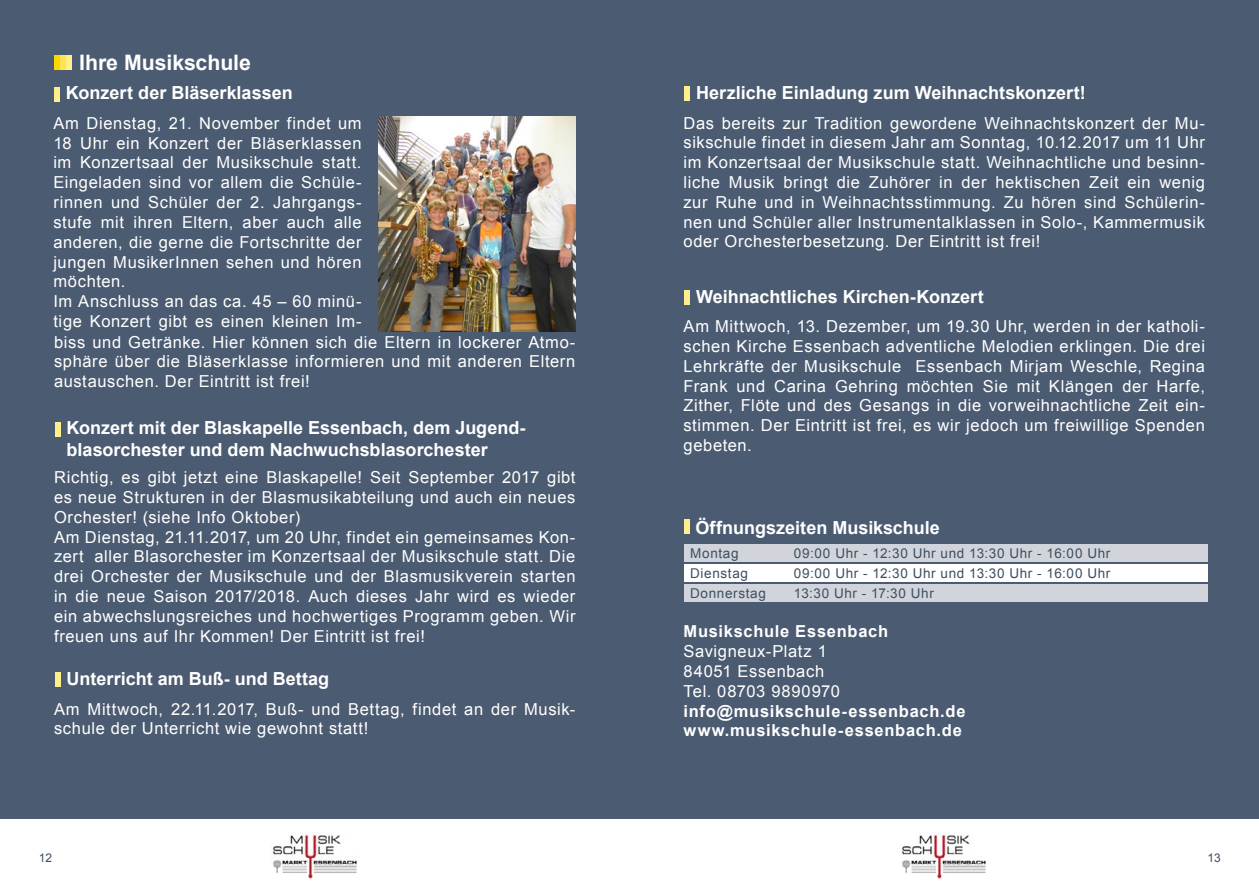
<style>
.page{position:relative;width:1259px;height:893px;background:#4b5b71}
.page>*{position:absolute;margin:0;border:0;box-sizing:border-box;transform-origin:0 0}
.t1{font:700 21.3px "Arial";color:#fff}
.t2{font:700 18px/21.6px "Arial";color:#fff}
.t3{font:16.5px/19.8px "Arial";letter-spacing:.04em;color:#fff}
.t4{font:700 16.5px/19.8px "Arial";letter-spacing:.045em;color:#fff}
.t5{font:13.5px "Arial";letter-spacing:.05em;color:#3d4e62}
.t6{font:12px "Arial";color:#3d4e62}
</style>
<div class="page">
<div style="left:0;top:819px;width:1259px;height:74px;background:#fff"></div>
<svg style="left:65px;top:56px;width:7px;height:14px"></svg>
<svg style="left:59px;top:56px;width:6px;height:14px"></svg>
<div style="left:54px;top:56px;width:5px;height:14px;background:#fed700"></div>
<div style="left:54px;top:87px;width:6px;height:14px;background:#feef8c"></div>
<img style="left:902px;top:834px;width:84px;height:45px">
<div style="left:684px;top:519px;width:5px;height:15px;background:#feef8c"></div>
<div style="left:684px;top:544px;width:523px;height:17px;background:#d1d5db"></div>
<div style="left:684px;top:584px;width:523px;height:17px;background:#d1d5db"></div>
<div style="left:684px;top:564px;width:523px;height:17px;background:#fff"></div>
<img style="left:273px;top:834px;width:84px;height:45px">
<div style="left:55px;top:422px;width:6px;height:15px;background:#feef8c"></div>
<div style="left:684px;top:87px;width:6px;height:14px;background:#feef8c"></div>
<div style="left:684px;top:290px;width:6px;height:15px;background:#feef8c"></div>
<div style="left:55px;top:673px;width:6px;height:14px;background:#feef8c"></div>
<img style="left:378px;top:117px;width:197px;height:215px">
<p class="t1" style="left:79px;top:48px;width:173px">Ihre Musikschule</p>
<p class="t2" style="left:66px;top:83px;width:228px">Konzert der Bläserklassen</p>
<p class="t3" style="left:53px;top:113px;width:310px">Am Dienstag, 21. November findet um 18 Uhr ein Konzert der Bläserklassen im Konzertsaal der Musikschule statt.<br>Eingeladen sind vor allem die Schüle&shy;rinnen und Schüler der 2. Jahrgangs&shy;stufe mit ihren Eltern, aber auch alle anderen, die gerne die Fortschritte der jungen MusikerInnen sehen und hören möchten.<br>Im Anschluss an das ca. 45 – 60 minü&shy;tige Konzert gibt es einen kleinen Im-</p>
<p class="t3" style="left:54px;top:332px;width:523px;text-align:justify">biss und Getränke. Hier können sich die Eltern in lockerer Atmo&shy;sphäre über die Bläserklasse informieren und mit anderen Eltern austauschen. Der Eintritt ist frei!</p>
<p class="t2" style="left:67px;top:418px;width:460px">Konzert mit der Blaskapelle Essenbach, dem Jugend&shy;blasorchester und dem Nachwuchsblasorchester</p>
<p class="t3" style="left:54px;top:468px;width:523px">Richtig, es gibt jetzt eine Blaskapelle! Seit September 2017 gibt es neue Strukturen in der Blasmusikabteilung und auch ein neues Orchester! (siehe Info Oktober)<br>Am Dienstag, 21.11.2017, um 20 Uhr, findet ein gemeinsames Kon&shy;zert aller Blasorchester im Konzertsaal der Musikschule statt. Die drei Orchester der Musikschule und der Blasmusikverein starten in die neue Saison 2017/2018. Auch dieses Jahr wird es wieder ein abwechslungsreiches und hochwertiges Programm geben. Wir freuen uns auf Ihr Kommen! Der Eintritt ist frei!</p>
<p class="t2" style="left:67px;top:668px;width:264px">Unterricht am Buß- und Bettag</p>
<p class="t3" style="left:54px;top:699px;width:523px">Am Mittwoch, 22.11.2017, Buß- und Bettag, findet an der Musik&shy;schule der Unterricht wie gewohnt statt!</p>
<p class="t6" style="left:39px;top:850px;width:15px">12</p>
<p class="t2" style="left:696px;top:82px;width:391px">Herzliche Einladung zum Weihnachtskonzert!</p>
<p class="t3" style="left:683px;top:113px;width:523px;text-align:justify">Das bereits zur Tradition gewordene Weihnachtskonzert der Mu&shy;sikschule findet in diesem Jahr am Sonntag, 10.12.2017 um 11 Uhr im Konzertsaal der Musikschule statt. Weihnachtliche und besinn&shy;liche Musik bringt die Zuhörer in der hektischen Zeit ein wenig zur Ruhe und in Weihnachtsstimmung. Zu hören sind Schülerin&shy;nen und Schüler aller Instrumentalklassen in Solo-, Kammermusik oder Orchesterbesetzung. Der Eintritt ist frei!</p>
<p class="t2" style="left:696px;top:286px;width:289px">Weihnachtliches Kirchen-Konzert</p>
<p class="t3" style="left:683px;top:317px;width:523px;text-align:justify">Am Mittwoch, 13. Dezember, um 19.30 Uhr, werden in der katholi&shy;schen Kirche Essenbach adventliche Melodien erklingen. Die drei Lehrkräfte der Musikschule Essenbach Mirjam Weschle, Regina Frank und Carina Gehring möchten Sie mit Klängen der Harfe, Zither, Flöte und des Gesangs in die vorweihnachtliche Zeit ein&shy;stimmen. Der Eintritt ist frei, es wir jedoch um freiwillige Spenden gebeten.</p>
<p class="t2" style="left:695px;top:517px;width:246px">Öffnungszeiten Musikschule</p>
<p class="t5" style="left:690px;top:544px;width:50px">Montag</p>
<p class="t5" style="left:794px;top:544px;width:318px">09:00 Uhr - 12:30 Uhr und 13:30 Uhr - 16:00 Uhr</p>
<p class="t5" style="left:690px;top:564px;width:59px">Dienstag</p>
<p class="t5" style="left:794px;top:564px;width:318px">09:00 Uhr - 12:30 Uhr und 13:30 Uhr - 16:00 Uhr</p>
<p class="t5" style="left:690px;top:584px;width:77px">Donnerstag</p>
<p class="t5" style="left:794px;top:584px;width:141px">13:30 Uhr - 17:30 Uhr</p>
<p class="t4" style="left:683px;top:622px;width:206px">Musikschule Essenbach</p>
<p class="t3" style="left:683px;top:642px;width:158px">Savigneux-Platz 1<br>84051 Essenbach<br>Tel. 08703 9890970</p>
<p class="t4" style="left:683px;top:701px;width:283px">info@musikschule-essenbach.de www.musikschule-essenbach.de</p>
<p class="t6" style="left:1207px;top:850px;width:15px">13</p>
</div>
